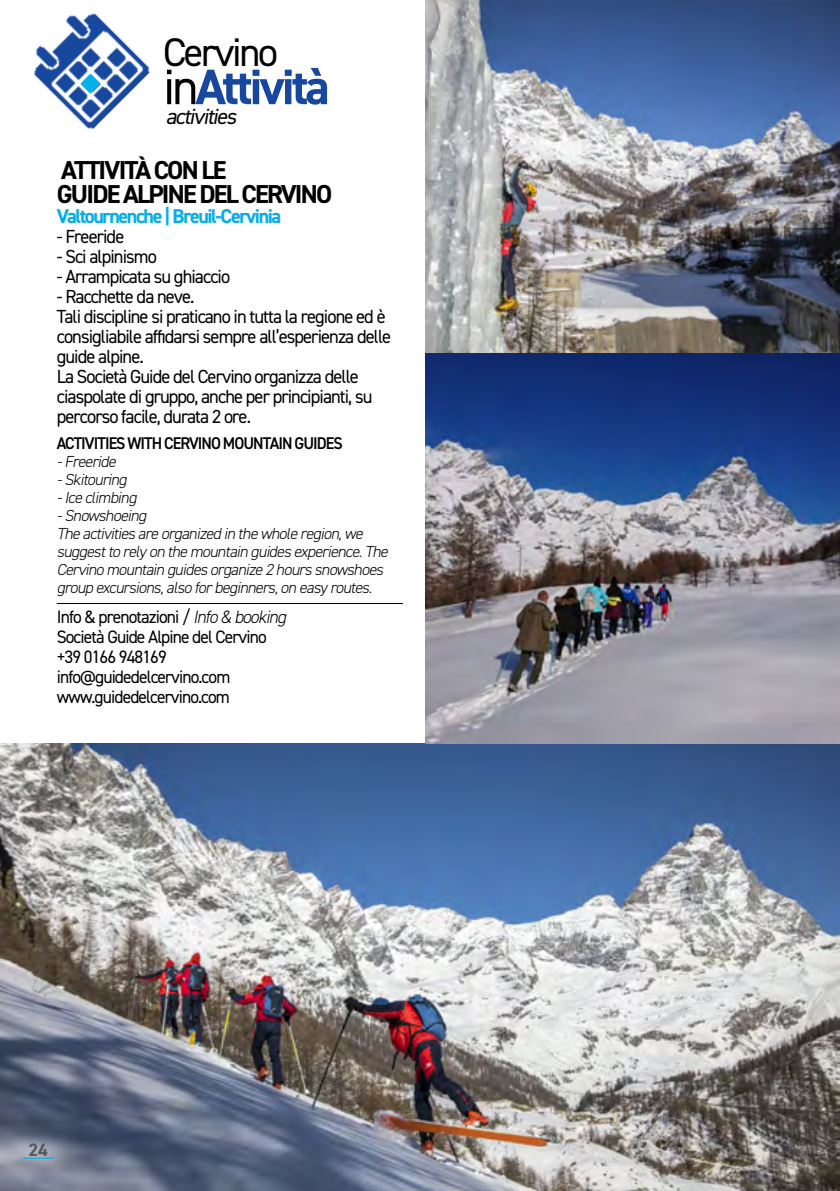
<style>
.page{position:relative;width:840px;height:1191px;background:#fff}
.page>*{position:absolute;margin:0;border:0;box-sizing:border-box;transform-origin:0 0}
.t1{font:700 50px "DIN2014";letter-spacing:-.06em;color:#17479e}
.t2{font:40px "DIN2014";letter-spacing:-.06em;color:#000}
.t3{font:700 26px/24px "DIN2014";letter-spacing:-.07em;color:#000}
.t4{font:italic 22px "DIN2014";color:#000}
.t5{font:700 20px "DIN2014";letter-spacing:-.07em;color:#00aeef}
.t6{font:19px/20px "DIN2014";letter-spacing:-.05em;color:#000}
.t7{font:18px/20px "DIN2014";letter-spacing:-.05em;color:#000}
.t8{font:700 18px "DIN2014";color:#58595b}
.t9{font:600 17px "DIN2014";letter-spacing:-.06em;color:#000;scale:.95 1}
.t10{font:italic 300 16px/18px "DIN2014";color:#000}
.s1{font-weight:400;color:#000}
.s2{font-weight:300;font-style:italic}
</style>
<div class="page">
<img style="left:0;top:744px;width:839px;height:447px">
<hr style="left:23px;top:1157px;width:30px;height:1px;background:#00b1eb">
<img style="left:425px;top:0;width:414px;height:353px">
<img style="left:425px;top:353px;width:414px;height:391px">
<hr style="left:57px;top:603px;width:346px;height:1px;background:#000">
<img style="left:33px;top:13px;width:117px;height:117px">
<svg style="left:80px;top:74px;width:20px;height:20px"></svg>
<h2 class="t2" style="left:163px;top:27px;width:116px">Cervino</h2>
<h1 class="t1" style="left:163px;top:54px;width:168px"><span class="s1">in</span>Attività</h1>
<p class="t4" style="left:166px;top:103px;width:77px">activities</p>
<h3 class="t3" style="left:57px;top:158px;width:277px">ATTIVITÀ CON LE<br>GUIDE ALPINE DEL CERVINO</h3>
<p class="t5" style="left:57px;top:203px;width:226px">Valtournenche | Breuil-Cervinia</p>
<p class="t6" style="left:57px;top:226px;width:69px">- Freeride</p>
<p class="t6" style="left:57px;top:246px;width:102px">- Sci alpinismo</p>
<p class="t6" style="left:57px;top:266px;width:175px">- Arrampicata su ghiaccio</p>
<p class="t6" style="left:57px;top:286px;width:336px">- Racchette da neve.<br>Tali discipline si praticano in tutta la regione ed è consigliabile affidarsi sempre all’esperienza delle guide alpine.<br>La Società Guide del Cervino organizza delle ciaspolate di gruppo, anche per principianti, su percorso facile, durata 2 ore.</p>
<p class="t9" style="left:57px;top:432px;width:302px">ACTIVITIES WITH CERVINO MOUNTAIN GUIDES</p>
<p class="t10" style="left:57px;top:453px;width:336px">-Freeride<br>-Skitouring<br>-Iceclimbing<br>-Snowshoeing<br>Theactivitiesareorganized in thewholeregion,we suggesttorelyon themountain guidesexperience.The Cervinomountain guidesorganize2hourssnowshoes group excursions,alsoforbeginners,on easyroutes.</p>
<p class="t7" style="left:57px;top:606px;width:235px">Info &amp; prenotazioni / <span class="s2">Info&amp; booking<br></span>Società Guide Alpine del Cervino +39 0166 948169 info@guidedelcervino.com www.guidedelcervino.com</p>
<p class="t8" style="left:28px;top:1137px;width:21px">24</p>
</div>
